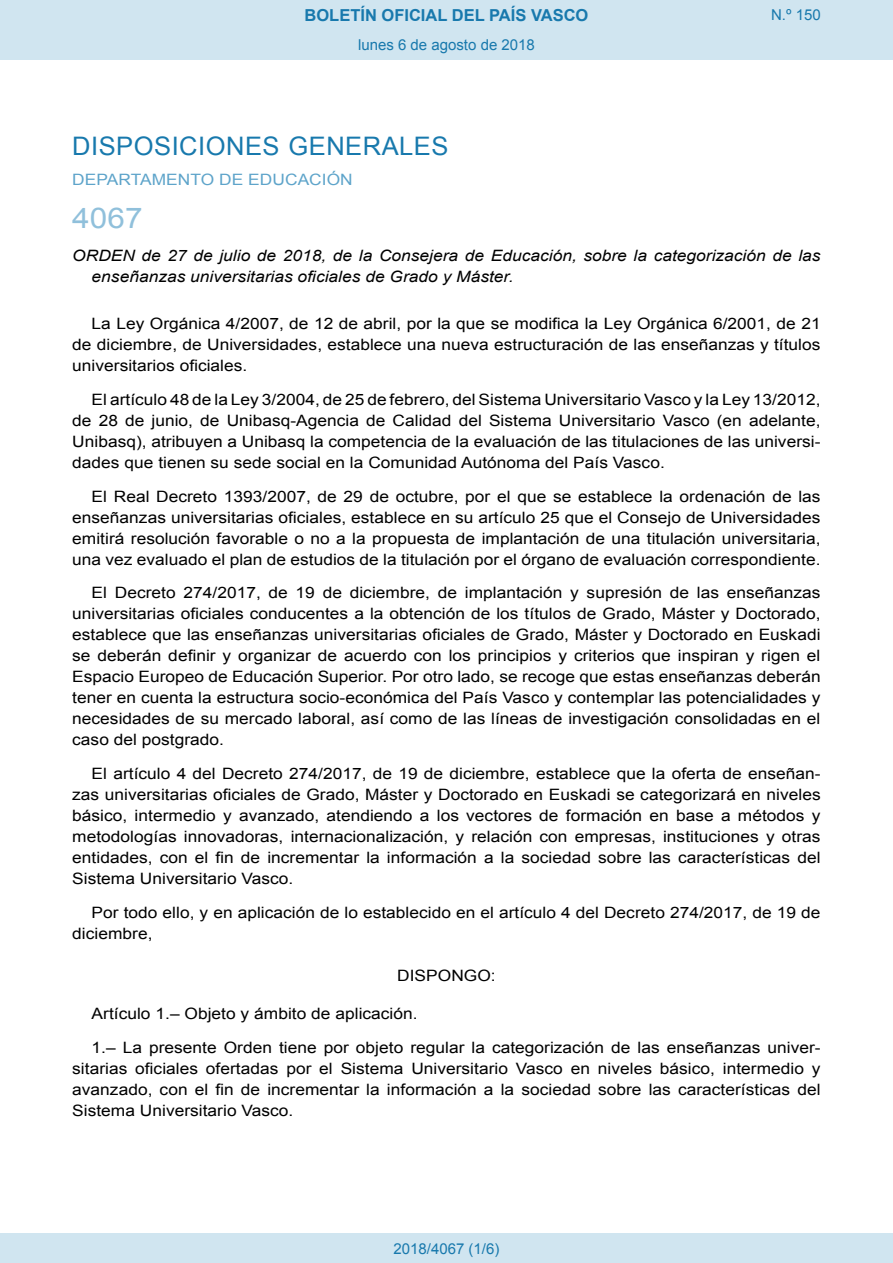
<style>
.page{position:relative;width:893px;height:1263px;background:#fff}
.page>*{position:absolute;margin:0;border:0;box-sizing:border-box;transform-origin:0 0}
.BOPVOrden{font:28.5px "Arial";color:#90c0db;scale:1.11 1}
.BOPVSeccion{font:25.5px "Arial";letter-spacing:.02em;color:#1879ad}
.t1{font:700 16.5px "Arial";color:#1879ad}
.BOPVDetalle{font:15.6px/21px "Arial";color:#000;text-align:justify;scale:1.11 1}
.BOPVTitulo{font:italic 15.6px/21px "Arial";color:#000;scale:1.11 1}
.BOPVOrganismo{font:15.6px "Arial";letter-spacing:.005em;color:#5ea4ca;scale:1.11 1}
.BOPVClave{font:15.6px "Arial";color:#000;scale:1.11 1}
.Paginacion_Centro{font:15px "Arial";color:#1879ad}
</style>
<div class="page">
<div style="left:0;top:0;width:893px;height:60px;background:#d0e5f0"></div>
<div style="left:0;top:1233px;width:893px;height:30px;background:#d0e5f0"></div>
<p class="t1" style="left:305px;top:4px;width:285px">BOLETÍN OFICIAL DEL PAÍS VASCO</p>
<p class="Paginacion_Centro" style="left:358px;top:35px;width:178px">lunes 6 de agosto de 2018</p>
<p class="Paginacion_Centro" style="left:771px;top:5px;width:51px">N.º 150</p>
<p class="BOPVSeccion" style="left:72px;top:129px;width:378px">DISPOSICIONES GENERALES</p>
<p class="BOPVOrganismo" style="left:72px;top:169px;width:254px">DEPARTAMENTO DE EDUCACIÓN</p>
<p class="BOPVOrden" style="left:72px;top:199px;width:65px">4067</p>
<p class="BOPVTitulo" style="left:92px;top:246px;width:658px;text-indent:-19px">ORDEN de 27 de julio de 2018, de la Consejera de Educación, sobre la categorización de las enseñanzas universitarias oficiales de Grado y Máster.</p>
<p class="BOPVDetalle" style="left:72px;top:313px;width:676px;text-indent:19px">La Ley Orgánica 4/2007, de 12 de abril, por la que se modifica la Ley Orgánica 6/2001, de 21 de diciembre, de Universidades, establece una nueva estructuración de las enseñanzas y títulos universitarios oficiales.</p>
<p class="BOPVDetalle" style="left:72px;top:389px;width:676px;text-indent:19px">El artículo 48 de la Ley 3/2004, de 25 de febrero, del Sistema Universitario Vasco y la Ley 13/2012, de 28 de junio, de Unibasq-Agencia de Calidad del Sistema Universitario Vasco (en adelante, Unibasq), atribuyen a Unibasq la competencia de la evaluación de las titulaciones de las universi&shy;dades que tienen su sede social en la Comunidad Autónoma del País Vasco.</p>
<p class="BOPVDetalle" style="left:72px;top:486px;width:676px;text-indent:19px">El Real Decreto 1393/2007, de 29 de octubre, por el que se establece la ordenación de las enseñanzas universitarias oficiales, establece en su artículo 25 que el Consejo de Universidades emitirá resolución favorable o no a la propuesta de implantación de una titulación universitaria, una vez evaluado el plan de estudios de la titulación por el órgano de evaluación correspondiente.</p>
<p class="BOPVDetalle" style="left:72px;top:582px;width:676px;text-indent:19px">El Decreto 274/2017, de 19 de diciembre, de implantación y supresión de las enseñanzas universitarias oficiales conducentes a la obtención de los títulos de Grado, Máster y Doctorado, establece que las enseñanzas universitarias oficiales de Grado, Máster y Doctorado en Euskadi se deberán definir y organizar de acuerdo con los principios y criterios que inspiran y rigen el Espacio Europeo de Educación Superior. Por otro lado, se recoge que estas enseñanzas deberán tener en cuenta la estructura socio-económica del País Vasco y contemplar las potencialidades y necesidades de su mercado laboral, así como de las líneas de investigación consolidadas en el caso del postgrado.</p>
<p class="BOPVDetalle" style="left:72px;top:763px;width:676px;text-indent:19px">El artículo 4 del Decreto 274/2017, de 19 de diciembre, establece que la oferta de enseñan&shy;zas universitarias oficiales de Grado, Máster y Doctorado en Euskadi se categorizará en niveles básico, intermedio y avanzado, atendiendo a los vectores de formación en base a métodos y metodologías innovadoras, internacionalización, y relación con empresas, instituciones y otras entidades, con el fin de incrementar la información a la sociedad sobre las características del Sistema Universitario Vasco.</p>
<p class="BOPVDetalle" style="left:72px;top:902px;width:675px;text-indent:19px">Por todo ello, y en aplicación de lo establecido en el artículo 4 del Decreto 274/2017, de 19 de diciembre,</p>
<p class="BOPVClave" style="left:397px;top:965px;width:90px">DISPONGO:</p>
<p class="BOPVDetalle" style="left:92px;top:1003px;width:295px">Artículo 1.– Objeto y ámbito de aplicación.</p>
<p class="BOPVDetalle" style="left:72px;top:1037px;width:676px;text-indent:19px">1.– La presente Orden tiene por objeto regular la categorización de las enseñanzas univer&shy;sitarias oficiales ofertadas por el Sistema Universitario Vasco en niveles básico, intermedio y avanzado, con el fin de incrementar la información a la sociedad sobre las características del Sistema Universitario Vasco.</p>
<p class="Paginacion_Centro" style="left:393px;top:1238px;width:107px">2018/4067 (1/6)</p>
</div>
